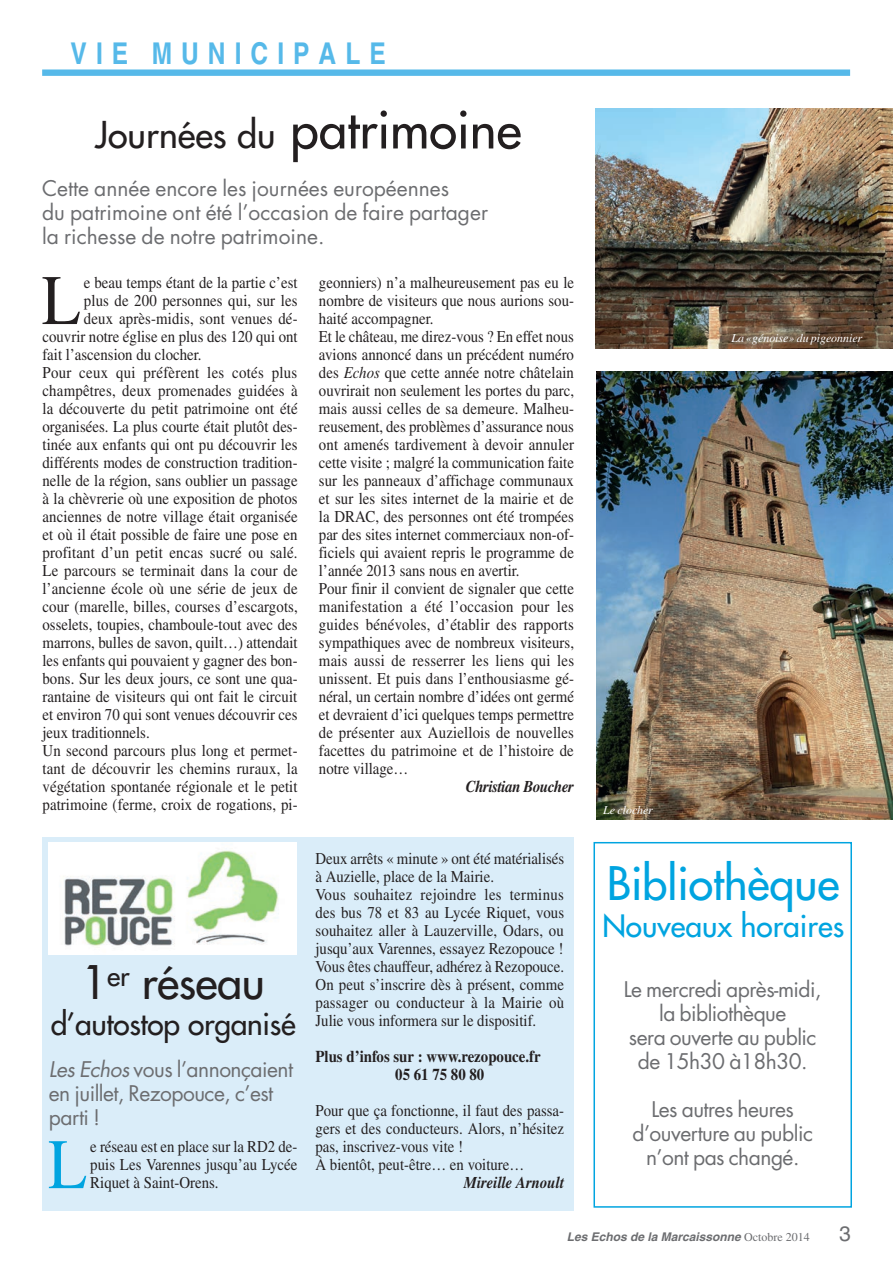
<style>
.page{position:relative;width:893px;height:1263px;background:#fff}
.page>*{position:absolute;margin:0;border:0;box-sizing:border-box;transform-origin:0 0}
.t1{font:70.95px "Times";color:#00a4e0;scale:.9 1}
.t2{font:70.95px "Times";color:#231f20;scale:.9 1}
.t3{font:45px "Futura";color:#00a4e0}
.t4{font:45px "Futura";letter-spacing:-.01em;color:#231f20}
.t5{font:36px "Futura";color:#231f20}
.t6{font:30px "Futura";letter-spacing:-.01em;color:#231f20}
.t7{font:30px "Futura";color:#00a4e0}
.t8{font:700 condensed 30px "Helvetica";letter-spacing:.3em;color:#56b9e9}
.t9{font:21px/24px "Futura";letter-spacing:-.025em;color:#6c6d70;text-align:center}
.t10{font:21px/24px "Futura";color:#6c6d70}
.t11{font:21px "Helvetica";color:#6c6d70}
.t12{font:16.5px/18px "Times";color:#231f20;scale:.9 1}
.t13{font:700 16.5px/18px "Times";color:#231f20;scale:.9 1}
.t14{font:16.5px "Times";letter-spacing:.02em;color:#231f20;scale:.9 1}
.t15{font:italic 700 16.5px "Times";letter-spacing:-.025em;color:#231f20;scale:.9 1}
.t16{font:italic 700 16.5px "Times";color:#231f20;scale:.9 1}
.t17{font:italic 700 12px "Helvetica";color:#6c6d70}
.t18{font:italic 12px "Times";letter-spacing:-.005em;color:#fff}
.s1{font-size:51px}
.s2{font-style:italic}
.s3{font-family:"Times";font-weight:400;font-style:normal}
</style>
<div class="page">
<div style="left:43px;top:838px;width:531px;height:373px;background:#daedf9"></div>
<div style="left:42px;top:69px;width:808px;height:7px;background:#56b9e9"></div>
<img style="left:596px;top:371px;width:297px;height:448px">
<img style="left:596px;top:108px;width:297px;height:241px">
<img style="left:49px;top:843px;width:247px;height:112px">
<div style="left:593px;top:842px;width:259px;height:366px;border:2px solid #00a4e0"></div>
<h3 class="t8" style="left:71px;top:35px;width:317px">VIE MUNICIPALE</h3>
<h3 class="t5" style="left:95px;top:112px;width:428px">Journées du <span class="s1">patrimoine</span></h3>
<p class="t10" style="left:42px;top:176px;width:447px">Cette année encore les journées européennes<br>du patrimoine ont été l’occasion de faire partager la richesse de notre patrimoine.</p>
<h1 class="t2" style="left:42px;top:260px;width:45px">L</h1>
<p class="t12" style="left:84px;top:273px;width:239px">e beau temps étant de la partie c’est</p>
<p class="t12" style="left:319px;top:273px;width:285px">geonniers) n’a malheureusement pas eu le nombre de visiteurs que nous aurions sou&shy;haité accompagner.<br>Et le château, me direz-vous ? En effet nous avions annoncé dans un précédent numéro des <span class="s2">Echos</span> que cette année notre châtelain ouvrirait non seulement les portes du parc, mais aussi celles de sa demeure. Malheu&shy;reusement, des problèmes d’assurance nous ont amenés tardivement à devoir annuler cette visite ; malgré la communication faite sur les panneaux d’affichage communaux et sur les sites internet de la mairie et de la DRAC, des personnes ont été trompées par des sites internet commerciaux non-of&shy;ficiels qui avaient repris le programme de l’année 2013 sans nous en avertir.<br>Pour finir il convient de signaler que cette manifestation a été l’occasion pour les guides bénévoles, d’établir des rapports sympathiques avec de nombreux visiteurs, mais aussi de resserrer les liens qui les unissent. Et puis dans l’enthousiasme gé&shy;néral, un certain nombre d’idées ont germé et devraient d’ici quelques temps permettre de présenter aux Auziellois de nouvelles facettes du patrimoine et de l’histoire de notre village…</p>
<p class="t15" style="left:466px;top:777px;width:122px">Christian Boucher</p>
<p class="t12" style="left:84px;top:291px;width:239px">plus de 200 personnes qui, sur les</p>
<p class="t12" style="left:84px;top:309px;width:239px">deux après-midis, sont venues dé-</p>
<p class="t12" style="left:43px;top:327px;width:285px">couvrir notre église en plus des 120 qui ont</p>
<p class="t12" style="left:43px;top:345px;width:178px">fait l’ascension du clocher.</p>
<p class="t14" style="left:43px;top:363px;width:285px">Pour ceux qui préfèrent les cotés plus</p>
<p class="t12" style="left:43px;top:381px;width:285px">champêtres, deux promenades guidées à</p>
<p class="t12" style="left:43px;top:399px;width:285px">la découverte du petit patrimoine ont été</p>
<p class="t12" style="left:43px;top:417px;width:285px">organisées. La plus courte était plutôt des-</p>
<p class="t12" style="left:43px;top:435px;width:285px">tinée aux enfants qui ont pu découvrir les</p>
<p class="t12" style="left:43px;top:453px;width:285px">différents modes de construction tradition-</p>
<p class="t12" style="left:43px;top:471px;width:285px">nelle de la région, sans oublier un passage</p>
<p class="t12" style="left:43px;top:489px;width:285px">à la chèvrerie où une exposition de photos</p>
<p class="t12" style="left:43px;top:507px;width:285px">anciennes de notre village était organisée</p>
<p class="t12" style="left:43px;top:525px;width:285px">et où il était possible de faire une pose en</p>
<p class="t12" style="left:43px;top:543px;width:285px">profitant d’un petit encas sucré ou salé.</p>
<p class="t12" style="left:43px;top:561px;width:285px">Le parcours se terminait dans la cour de</p>
<p class="t12" style="left:43px;top:579px;width:285px">l’ancienne école où une série de jeux de</p>
<p class="t12" style="left:43px;top:597px;width:285px">cour (marelle, billes, courses d’escargots,</p>
<p class="t12" style="left:43px;top:615px;width:285px">osselets, toupies, chamboule-tout avec des</p>
<p class="t12" style="left:43px;top:633px;width:285px">marrons, bulles de savon, quilt…) attendait</p>
<p class="t12" style="left:43px;top:651px;width:285px">les enfants qui pouvaient y gagner des bon-</p>
<p class="t12" style="left:43px;top:669px;width:285px">bons. Sur les deux jours, ce sont une qua-</p>
<p class="t12" style="left:43px;top:687px;width:285px">rantaine de visiteurs qui ont fait le circuit</p>
<p class="t12" style="left:43px;top:705px;width:285px">et environ 70 qui sont venues découvrir ces</p>
<p class="t12" style="left:43px;top:723px;width:121px">jeux traditionnels.</p>
<p class="t12" style="left:43px;top:741px;width:285px">Un second parcours plus long et permet-</p>
<p class="t12" style="left:43px;top:759px;width:285px">tant de découvrir les chemins ruraux, la</p>
<p class="t12" style="left:43px;top:777px;width:285px">végétation spontanée régionale et le petit</p>
<p class="t12" style="left:43px;top:795px;width:285px">patrimoine (ferme, croix de rogations, pi-</p>
<h2 class="t4" style="left:82px;top:953px;width:185px">1<sup>er</sup> réseau</h2>
<h3 class="t6" style="left:51px;top:1004px;width:246px">d’autostop organisé</h3>
<p class="t9" style="left:49px;top:1057px;width:246px;text-align:left"><span class="s2">Les Echos</span> vous l’annonçaient en juillet, Rezopouce, c’est parti !</p>
<h1 class="t1" style="left:48px;top:1124px;width:45px">L</h1>
<p class="t12" style="left:90px;top:1137px;width:232px;text-align:justify">e réseau est en place sur la RD2 de&shy;puis Les Varennes jusqu’au Lycée Riquet à Saint-Orens.</p>
<p class="t12" style="left:315px;top:849px;width:278px">Deux arrêts « minute » ont été matérialisés à Auzielle, place de la Mairie.<br>Vous souhaitez rejoindre les terminus des bus 78 et 83 au Lycée Riquet, vous souhaitez aller à Lauzerville, Odars, ou jusqu’aux Varennes, essayez Rezopouce !<br>Vous êtes chauffeur, adhérez à Rezopouce.<br>On peut s’inscrire dès à présent, comme passager ou conducteur à la Mairie où Julie vous informera sur le dispositif.</p>
<p class="t13" style="left:395px;top:1047px;width:163px;text-indent:-80px">Plus d’infos sur : www.rezopouce.fr<br>05 61 75 80 80</p>
<p class="t12" style="left:315px;top:1101px;width:278px">Pour que ça fonctionne, il faut des passa&shy;gers et des conducteurs. Alors, n’hésitez pas, inscrivez-vous vite !<br>À bientôt, peut-être… en voiture…</p>
<p class="t16" style="left:464px;top:1173px;width:113px">Mireille Arnoult</p>
<p class="t18" style="left:731px;top:332px;width:132px">La «génoise» du pigeonnier</p>
<p class="t18" style="left:603px;top:803px;width:51px">Le clocher</p>
<h2 class="t3" style="left:607px;top:854px;width:234px">Bibliothèque</h2>
<h3 class="t7" style="left:602px;top:906px;width:243px">Nouveaux horaires</h3>
<p class="t9" style="left:624px;top:977px;width:199px">Le mercredi après-midi, la bibliothèque<br>sera ouverte au public de 15h30 à18h30.</p>
<p class="t9" style="left:632px;top:1097px;width:182px">Les autres heures d’ouverture au public n’ont pas changé.</p>
<p class="t17" style="left:567px;top:1229px;width:245px">Les Echos de la Marcaissonne <span class="s3">Octobre 2014</span></p>
<p class="t11" style="left:839px;top:1221px;width:13px">3</p>
</div>
